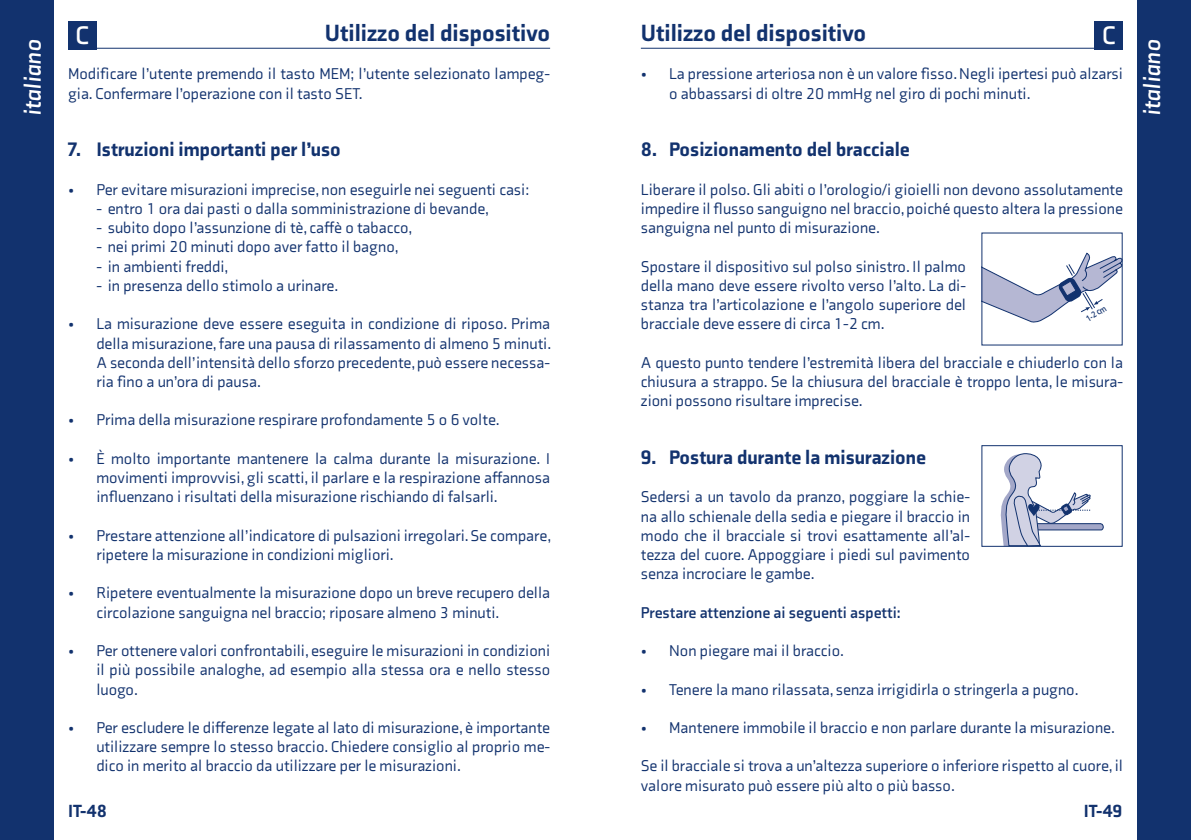
<style>
.page{position:relative;width:1191px;height:840px;background:#fff}
.page>*{position:absolute;margin:0;border:0;box-sizing:border-box;transform-origin:0 0}
.t1{font:700 26px "Axia";color:#fff}
.t2{font:900 24px "Axia";color:#12326e}
.t3{font:italic 700 24px "Axia";color:#fff}
.t4{font:900 20px "Axia";color:#12326e}
.t5{font:900 18px "Axia";color:#12326e}
.t6{font:16px/19.2px "Axia";color:#12326e;text-align:justify}
.t7{font:700 16px "Axia";color:#12326e}
.t8{font:600 8.4px "Open Sans";color:#12326e;scale:.85 1}
</style>
<div class="page">
<div style="left:1137px;top:0;width:54px;height:839px;background:#12326e"></div>
<div style="left:0;top:0;width:54px;height:839px;background:#12326e"></div>
<hr style="left:641px;top:48px;width:482px;height:1px;background:#12326e">
<hr style="left:68px;top:48px;width:482px;height:1px;background:#12326e">
<div style="left:1094px;top:21px;width:29px;height:28px;background:#12326e"></div>
<div style="left:68px;top:21px;width:28px;height:28px;background:#12326e"></div>
<svg style="left:1000px;top:453px;width:103px;height:91px"></svg>
<div style="left:981px;top:445px;width:141px;height:101px;border:1px solid #12326e"></div>
<svg style="left:983px;top:253px;width:137px;height:69px"></svg>
<h1 class="t1" style="left:75px;top:20px;width:16px">C</h1>
<h2 class="t2" style="left:325px;top:18px;width:227px">Utilizzo del dispositivo</h2>
<h2 class="t2" style="left:641px;top:18px;width:227px">Utilizzo del dispositivo</h2>
<h1 class="t1" style="left:1101px;top:20px;width:16px">C</h1>
<h2 class="t3" style="left:18px;top:116px;width:78px;rotate:-90deg">italiano</h2>
<h2 class="t3" style="left:1137px;top:116px;width:78px;rotate:-90deg">italiano</h2>
<p class="t6" style="left:669px;top:64px;width:455px;text-indent:-28px">• La pressione arteriosa non è un valore fisso. Negli ipertesi può alzarsi o abbassarsi di oltre 20 mmHg nel giro di pochi minuti.</p>
<p class="t6" style="left:68px;top:64px;width:483px">Modificare l’utente premendo il tasto MEM; l’utente selezionato lampeg&shy;gia. Confermare l’operazione con il tasto SET.</p>
<p class="t4" style="left:68px;top:137px;width:274px">7. Istruzioni importanti per l’uso</p>
<p class="t6" style="left:68px;top:180px;width:463px">• Per evitare misurazioni imprecise, non eseguirle nei seguenti casi:</p>
<p class="t6" style="left:96px;top:199px;width:394px">- entro 1 ora dai pasti o dalla somministrazione di bevande,</p>
<p class="t6" style="left:96px;top:218px;width:317px">- subito dopo l’assunzione di tè, caffè o tabacco,</p>
<p class="t6" style="left:96px;top:237px;width:304px">- nei primi 20 minuti dopo aver fatto il bagno,</p>
<p class="t6" style="left:96px;top:256px;width:133px">- in ambienti freddi,</p>
<p class="t6" style="left:96px;top:276px;width:243px">- in presenza dello stimolo a urinare.</p>
<p class="t6" style="left:96px;top:314px;width:456px;text-indent:-28px">• La misurazione deve essere eseguita in condizione di riposo. Prima della misurazione, fare una pausa di rilassamento di almeno 5 minuti.<br>A seconda dell’intensità dello sforzo precedente, può essere necessa&shy;ria fino a un’ora di pausa.</p>
<p class="t6" style="left:68px;top:410px;width:433px">• Prima della misurazione respirare profondamente 5 o 6 volte.</p>
<p class="t6" style="left:96px;top:448px;width:455px;text-indent:-28px">• È molto importante mantenere la calma durante la misurazione. I movimenti improvvisi, gli scatti, il parlare e la respirazione affannosa influenzano i risultati della misurazione rischiando di falsarli.</p>
<p class="t6" style="left:96px;top:525px;width:456px;text-indent:-28px">• Prestare attenzione all’indicatore di pulsazioni irregolari. Se compare, ripetere la misurazione in condizioni migliori.</p>
<p class="t6" style="left:96px;top:583px;width:455px;text-indent:-28px">• Ripetere eventualmente la misurazione dopo un breve recupero della circolazione sanguigna nel braccio; riposare almeno 3 minuti.</p>
<p class="t6" style="left:96px;top:640px;width:455px;text-indent:-28px">• Per ottenere valori confrontabili, eseguire le misurazioni in condizioni il più possibile analoghe, ad esempio alla stessa ora e nello stesso luogo.</p>
<p class="t6" style="left:96px;top:717px;width:455px;text-indent:-28px">• Per escludere le differenze legate al lato di misurazione, è importante utilizzare sempre lo stesso braccio. Chiedere consiglio al proprio me&shy;dico in merito al braccio da utilizzare per le misurazioni.</p>
<p class="t4" style="left:641px;top:137px;width:270px">8. Posizionamento del bracciale</p>
<p class="t6" style="left:641px;top:180px;width:483px">Liberare il polso. Gli abiti o l’orologio/i gioielli non devono assolutamente impedire il flusso sanguigno nel braccio, poiché questo altera la pressione sanguigna nel punto di misurazione.</p>
<p class="t6" style="left:641px;top:256px;width:327px">Spostare il dispositivo sul polso sinistro. Il palmo della mano deve essere rivolto verso l’alto. La di&shy;stanza tra l’articolazione e l’angolo superiore del bracciale deve essere di circa 1-2 cm.</p>
<p class="t6" style="left:641px;top:352px;width:483px">A questo punto tendere l’estremità libera del bracciale e chiuderlo con la chiusura a strappo. Se la chiusura del bracciale è troppo lenta, le misura&shy;zioni possono risultare imprecise.</p>
<p class="t8" style="left:1083px;top:314px;width:27px;rotate:-32deg">1-2 cm</p>
<p class="t4" style="left:641px;top:444px;width:287px">9. Postura durante la misurazione</p>
<p class="t6" style="left:641px;top:487px;width:331px">Sedersi a un tavolo da pranzo, poggiare la schie&shy;na allo schienale della sedia e piegare il braccio in modo che il bracciale si trovi esattamente all’al&shy;tezza del cuore. Appoggiare i piedi sul pavimento senza incrociare le gambe.</p>
<p class="t7" style="left:641px;top:602px;width:261px">Prestare attenzione ai seguenti aspetti:</p>
<p class="t6" style="left:641px;top:640px;width:205px">• Non piegare mai il braccio.</p>
<p class="t6" style="left:641px;top:679px;width:439px">• Tenere la mano rilassata, senza irrigidirla o stringerla a pugno.</p>
<p class="t6" style="left:641px;top:717px;width:476px">• Mantenere immobile il braccio e non parlare durante la misurazione.</p>
<p class="t6" style="left:641px;top:756px;width:483px">Se il bracciale si trova a un’altezza superiore o inferiore rispetto al cuore, il valore misurato può essere più alto o più basso.</p>
<p class="t5" style="left:68px;top:799px;width:41px">IT-48</p>
<p class="t5" style="left:1083px;top:799px;width:41px">IT-49</p>
</div>
